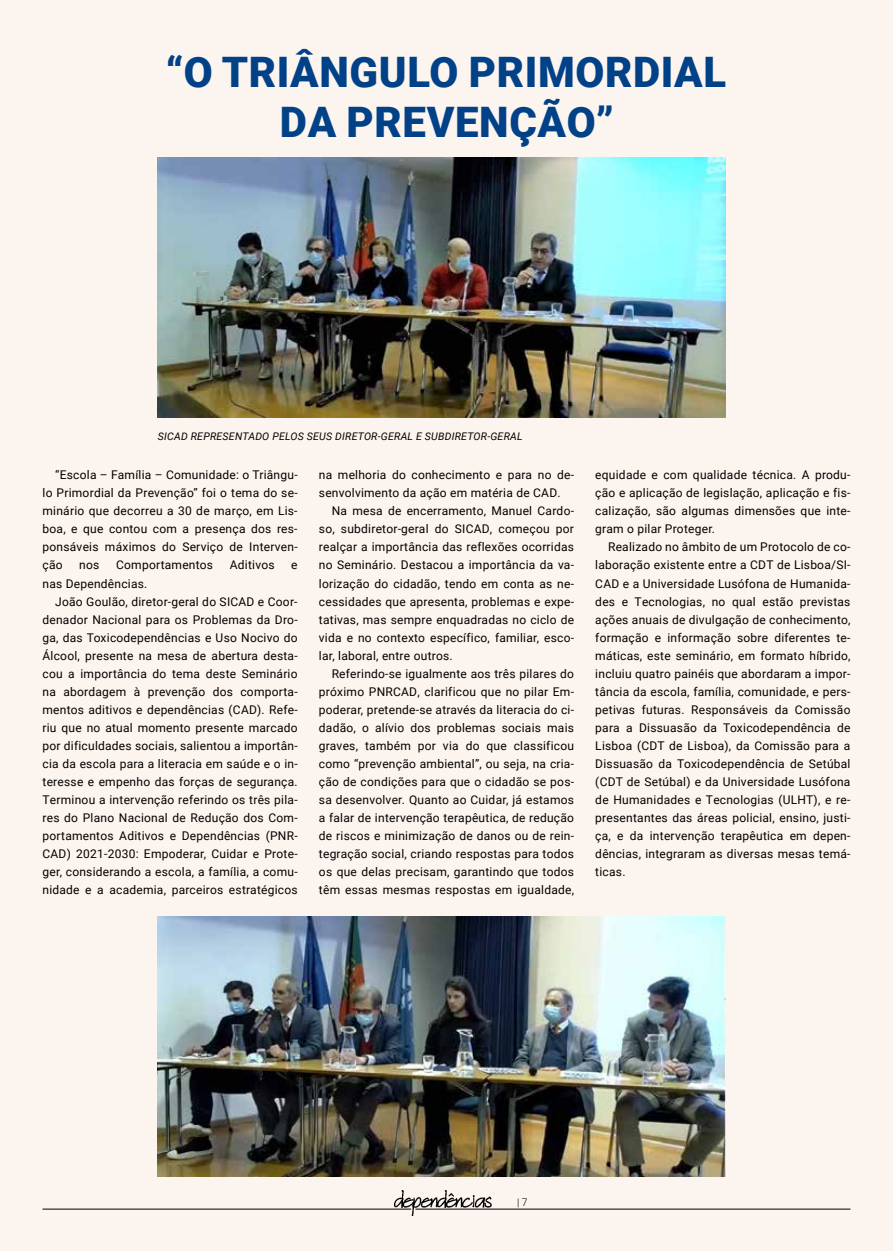
<style>
.page{position:relative;width:893px;height:1251px;background:#fff}
.page>*{position:absolute;margin:0;border:0;box-sizing:border-box;transform-origin:0 0}
.t1{font:900 42px/50.4px "Roboto";letter-spacing:.015em;color:#004188;text-align:center}
.t2{font:12px/18px "Roboto";letter-spacing:.02em;color:#000;text-align:justify}
.t3{font:italic 10.5px "Roboto";letter-spacing:.02em;color:#000}
.t4{font:300 10.5px "Roboto";color:#000}
</style>
<div class="page">
<div style="left:0;top:0;width:893px;height:1250px;background:#fcf4ef"></div>
<img style="left:387px;top:1190px;width:110px;height:25px">
<hr style="left:43px;top:1208px;width:368px;height:1px;background:#000">
<hr style="left:415px;top:1208px;width:435px;height:1px;background:#000">
<img style="left:158px;top:916px;width:567px;height:260px">
<img style="left:158px;top:157px;width:567px;height:260px">
<h1 class="t1" style="left:166px;top:45px;width:562px">“O TRIÂNGULO PRIMORDIAL<br>DA PREVENÇÃO”</h1>
<p class="t3" style="left:158px;top:428px;width:366px">SICAD REPRESENTADO PELOS SEUS DIRETOR-GERAL E SUBDIRETOR-GERAL</p>
<p class="t2" style="left:43px;top:465px;width:257px;text-indent:13px">“Escola – Família – Comunidade: o Triângu&shy;lo Primordial da Prevenção” foi o tema do se&shy;minário que decorreu a 30 de março, em Lis&shy;boa, e que contou com a presença dos res&shy;ponsáveis máximos do Serviço de Interven&shy;ção</p>
<p class="t2" style="left:79px;top:555px;width:22px">nos</p>
<p class="t2" style="left:116px;top:555px;width:98px">Comportamentos</p>
<p class="t2" style="left:230px;top:555px;width:46px">Aditivos</p>
<p class="t2" style="left:291px;top:555px;width:8px">e</p>
<p class="t2" style="left:43px;top:573px;width:106px">nas Dependências.</p>
<p class="t2" style="left:55px;top:591px;width:244px">João Goulão, diretor-geral do SICAD e Coor-</p>
<p class="t2" style="left:43px;top:609px;width:257px">denador Nacional para os Problemas da Dro-</p>
<p class="t2" style="left:43px;top:627px;width:257px">ga, das Toxicodependências e Uso Nocivo do</p>
<p class="t2" style="left:43px;top:645px;width:257px">Álcool, presente na mesa de abertura desta-</p>
<p class="t2" style="left:43px;top:663px;width:257px">cou a importância do tema deste Seminário</p>
<p class="t2" style="left:43px;top:681px;width:257px">na abordagem à prevenção dos comporta-</p>
<p class="t2" style="left:43px;top:699px;width:257px">mentos aditivos e dependências (CAD). Refe-</p>
<p class="t2" style="left:43px;top:717px;width:257px">riu que no atual momento presente marcado</p>
<p class="t2" style="left:43px;top:735px;width:257px">por dificuldades sociais, salientou a importân-</p>
<p class="t2" style="left:43px;top:753px;width:257px">cia da escola para a literacia em saúde e o in-</p>
<p class="t2" style="left:43px;top:771px;width:257px">teresse e empenho das forças de segurança.</p>
<p class="t2" style="left:43px;top:789px;width:257px">Terminou a intervenção referindo os três pila-</p>
<p class="t2" style="left:43px;top:807px;width:257px">res do Plano Nacional de Redução dos Com-</p>
<p class="t2" style="left:43px;top:825px;width:257px">portamentos Aditivos e Dependências (PNR-</p>
<p class="t2" style="left:43px;top:843px;width:257px">CAD) 2021-2030: Empoderar, Cuidar e Prote-</p>
<p class="t2" style="left:43px;top:861px;width:257px">ger, considerando a escola, a família, a comu-</p>
<p class="t2" style="left:43px;top:879px;width:257px">nidade e a academia, parceiros estratégicos</p>
<p class="t2" style="left:319px;top:465px;width:257px">na melhoria do conhecimento e para no de&shy;senvolvimento da ação em matéria de CAD.</p>
<p class="t2" style="left:319px;top:501px;width:257px;text-indent:13px">Na mesa de encerramento, Manuel Cardo&shy;so, subdiretor-geral do SICAD, começou por realçar a importância das reflexões ocorridas no Seminário. Destacou a importância da va&shy;lorização do cidadão, tendo em conta as ne&shy;cessidades que apresenta, problemas e expe&shy;tativas, mas sempre enquadradas no ciclo de vida e no contexto específico, familiar, esco&shy;lar, laboral, entre outros.</p>
<p class="t2" style="left:319px;top:663px;width:257px;text-indent:13px">Referindo-se igualmente aos três pilares do próximo PNRCAD, clarificou que no pilar Em&shy;poderar, pretende-se através da literacia do ci&shy;dadão, o alívio dos problemas sociais mais graves, também por via do que classificou como “prevenção ambiental”, ou seja, na cria&shy;ção de condições para que o cidadão se pos&shy;sa desenvolver. Quanto ao Cuidar, já estamos a falar de intervenção terapêutica, de redução de riscos e minimização de danos ou de rein&shy;tegração social, criando respostas para todos os que delas precisam, garantindo que todos têm essas mesmas respostas em igualdade,</p>
<p class="t2" style="left:595px;top:465px;width:257px">equidade e com qualidade técnica. A produ&shy;ção e aplicação de legislação, aplicação e fis&shy;calização, são algumas dimensões que inte&shy;gram o pilar Proteger.</p>
<p class="t2" style="left:595px;top:537px;width:257px;text-indent:13px">Realizado no âmbito de um Protocolo de co&shy;laboração existente entre a CDT de Lisboa/SI-CAD e a Universidade Lusófona de Humanida&shy;des e Tecnologias, no qual estão previstas ações anuais de divulgação de conhecimento, formação e informação sobre diferentes te&shy;máticas, este seminário, em formato híbrido, incluiu quatro painéis que abordaram a impor&shy;tância da escola, família, comunidade, e pers&shy;petivas futuras. Responsáveis da Comissão para a Dissuasão da Toxicodependência de Lisboa (CDT de Lisboa), da Comissão para a Dissuasão da Toxicodependência de Setúbal (CDT de Setúbal) e da Universidade Lusófona de Humanidades e Tecnologias (ULHT), e re&shy;presentantes das áreas policial, ensino, justi&shy;ça, e da intervenção terapêutica em depen&shy;dências, integraram as diversas mesas temá&shy;ticas.</p>
<p class="t4" style="left:517px;top:1194px;width:12px">| 7</p>
</div>
